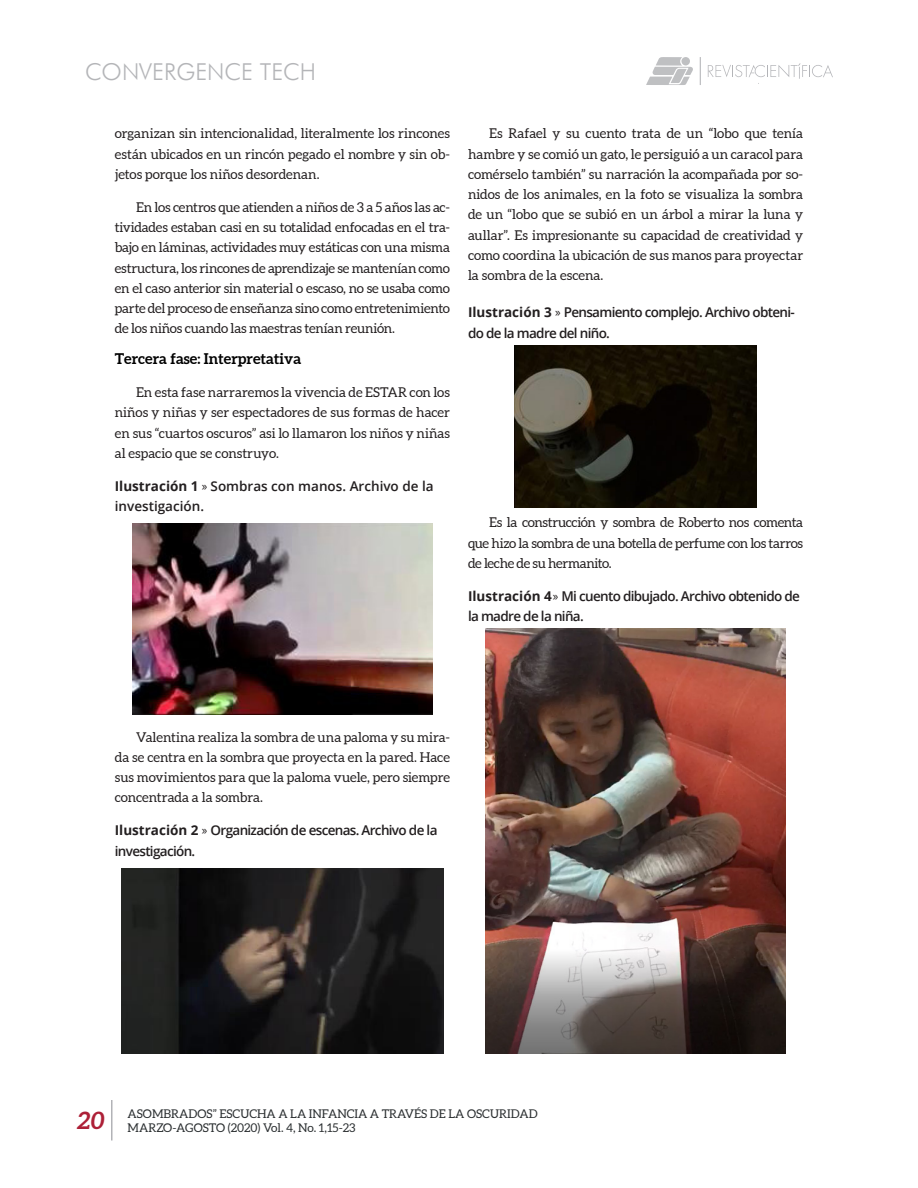
<style>
.page{position:relative;width:918px;height:1188px;background:#fff}
.page>*{position:absolute;margin:0;border:0;box-sizing:border-box;transform-origin:0 0}
.t1{font:italic 700 24px "Aleo";color:#ad2037}
.t2{font:300 23.25px "Futura BT";color:#b4b5b8}
.Subtítulo{font:700 15px "Aleo";color:#000}
.desarrollo{font:13.5px/20.2px "Aleo";letter-spacing:-.01em;color:#231f20;text-align:justify}
.grafico{font:600 13.5px/20.2px "Open Sans";letter-spacing:-.05em;color:#231f20}
.grafico-2{font:600 13.5px/20.2px "Open Sans";color:#231f20}
.t3{font:12px/14.4px "Aleo";color:#2a2e30}
.s1{font-weight:700}
.s2{font-family:"Barlow";font-weight:400}
</style>
<div class="page">
<svg style="left:708px;top:63px;width:125px;height:21px"></svg>
<svg style="left:646px;top:57px;width:47px;height:28px"></svg>
<div style="left:681px;top:57px;width:9px;height:8px;background:#bfc0c2;border-radius:50%"></div>
<svg style="left:700px;top:57px;width:1px;height:28px"></svg>
<hr style="left:111px;top:1100px;width:2px;height:41px;background:#b2b3b7">
<img style="left:133px;top:523px;width:299px;height:191px">
<img style="left:122px;top:869px;width:321px;height:185px">
<img style="left:515px;top:346px;width:241px;height:161px">
<img style="left:486px;top:629px;width:300px;height:424px">
<h2 class="t2" style="left:85px;top:57px;width:233px">CONVERGENCE TECH</h2>
<p class="desarrollo" style="left:115px;top:124px;width:337px">organizan sin intencionalidad, literalmente los rincones están ubicados en un rincón pegado el nombre y sin ob&shy;jetos porque los niños desordenan.</p>
<p class="desarrollo" style="left:115px;top:198px;width:337px;text-indent:21px">En los centros que atienden a niños de 3 a 5 años las ac&shy;tividades estaban casi en su totalidad enfocadas en el tra&shy;bajo en láminas, actividades muy estáticas con una misma estructura, los rincones de aprendizaje se mantenían como en el caso anterior sin material o escaso, no se usaba como parte del proceso de enseñanza sino como entretenimiento de los niños cuando las maestras tenían reunión.</p>
<p class="Subtítulo" style="left:115px;top:350px;width:188px">Tercera fase: Interpretativa</p>
<p class="desarrollo" style="left:115px;top:383px;width:337px;text-indent:21px">En esta fase narraremos la vivencia de ESTAR con los niños y niñas y ser espectadores de sus formas de hacer en sus “cuartos oscuros” asi lo llamaron los niños y niñas al espacio que se construyo.</p>
<p class="grafico-2" style="left:115px;top:476px;width:320px"><span class="s1">Ilustración 1</span> <span class="s2">»</span> Sombras con manos. Archivo de la investigación.</p>
<p class="desarrollo" style="left:468px;top:124px;width:337px;text-indent:21px">Es Rafael y su cuento trata de un “lobo que tenía hambre y se comió un gato, le persiguió a un caracol para comérselo también” su narración la acompañada por so&shy;nidos de los animales, en la foto se visualiza la sombra de un “lobo que se subió en un árbol a mirar la luna y aullar”. Es impresionante su capacidad de creatividad y como coordina la ubicación de sus manos para proyectar la sombra de la escena.</p>
<p class="grafico" style="left:468px;top:302px;width:328px"><span class="s1">Ilustración 3</span> <span class="s2">»</span> Pensamiento complejo. Archivo obteni&shy;do de la madre del niño.</p>
<p class="desarrollo" style="left:468px;top:513px;width:337px;text-indent:21px">Es la construcción y sombra de Roberto nos comenta que hizo la sombra de una botella de perfume con los tarros de leche de su hermanito.</p>
<p class="grafico" style="left:468px;top:586px;width:334px"><span class="s1">Ilustración 4</span><span class="s2">»</span> Mi cuento dibujado. Archivo obtenido de la madre de la niña.</p>
<p class="desarrollo" style="left:115px;top:727px;width:337px;text-indent:21px">Valentina realiza la sombra de una paloma y su mira&shy;da se centra en la sombra que proyecta en la pared. Hace sus movimientos para que la paloma vuele, pero siempre concentrada a la sombra.</p>
<p class="grafico" style="left:115px;top:820px;width:324px"><span class="s1">Ilustración 2</span> <span class="s2">»</span> Organización de escenas. Archivo de la investigación.</p>
<h1 class="t1" style="left:77px;top:1106px;width:30px">20</h1>
<p class="t3" style="left:128px;top:1107px;width:412px">ASOMBRADOS” ESCUCHA A LA INFANCIA A TRAVÉS DE LA OSCURIDAD<br>MARZO-AGOSTO (2020) Vol. 4, No. 1,15-23</p>
</div>
